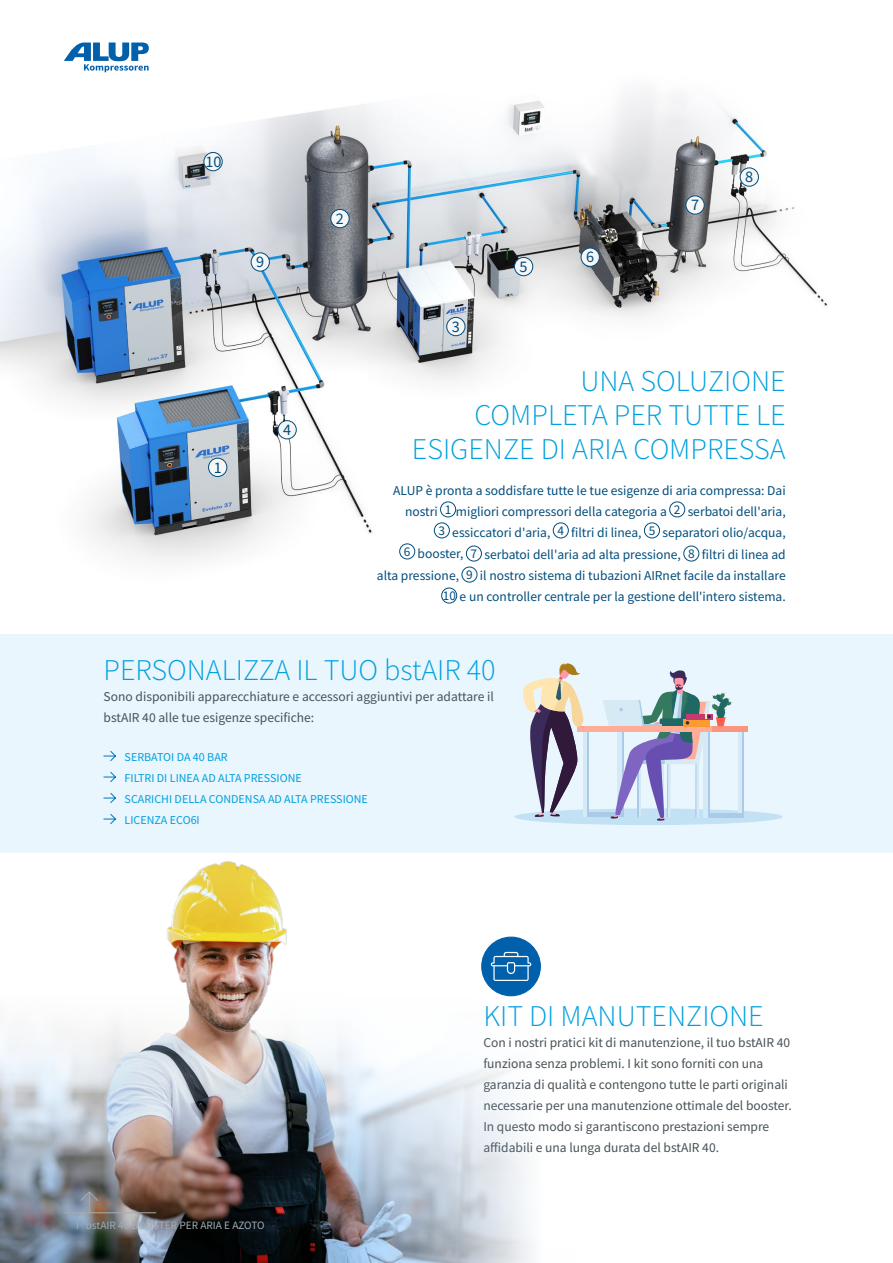
<style>
.page{position:relative;width:893px;height:1263px;background:#fff}
.page>*{position:absolute;margin:0;border:0;box-sizing:border-box;transform-origin:0 0}
.t1{font:300 30.15px/34.3px "Source Sans Pro";color:#00a0de;text-align:right}
.t2{font:16.2px "Source Sans Pro";color:#004d7d}
.t3{font:13.5px/21px "Source Sans Pro";color:#485156}
.t4{font:13.5px/21px "Source Sans Pro";color:#004d7d;text-align:right}
.t5{font:12px/21px "Source Sans Pro";color:#00a0de}
.t6{font:11.25px "Source Sans Pro";color:#a4acb1}
.s1{font-size:13.35px}
.s2{color:#778186}
</style>
<div class="page">
<div style="left:0;top:633px;width:893px;height:220px;background:#eaf6fe"></div>
<img style="left:0;top:42px;width:828px;height:562px">
<div style="left:209px;top:458px;width:18px;height:18px;background:#f6f6f6;border-radius:50%"></div>
<div style="left:208px;top:458px;width:19px;height:19px;border:1px solid #004d7d;border-radius:50%"></div>
<div style="left:331px;top:209px;width:18px;height:19px;background:#f6f6f6;border-radius:50%"></div>
<div style="left:331px;top:209px;width:18px;height:19px;border:1px solid #004d7d;border-radius:50%"></div>
<div style="left:740px;top:168px;width:18px;height:18px;background:#f6f6f6;border-radius:50%"></div>
<div style="left:740px;top:168px;width:19px;height:18px;border:1px solid #004d7d;border-radius:50%"></div>
<div style="left:251px;top:253px;width:18px;height:18px;background:#f6f6f6;border-radius:50%"></div>
<div style="left:251px;top:253px;width:19px;height:18px;border:1px solid #004d7d;border-radius:50%"></div>
<div style="left:204px;top:152px;width:18px;height:19px;background:#f6f6f6;border-radius:50%"></div>
<div style="left:204px;top:152px;width:18px;height:19px;border:1px solid #004d7d;border-radius:50%"></div>
<div style="left:514px;top:257px;width:19px;height:19px;background:#f6f6f6;border-radius:50%"></div>
<div style="left:514px;top:257px;width:19px;height:19px;border:1px solid #004d7d;border-radius:50%"></div>
<div style="left:581px;top:248px;width:18px;height:18px;background:#f6f6f6;border-radius:50%"></div>
<div style="left:581px;top:248px;width:19px;height:19px;border:1px solid #004d7d;border-radius:50%"></div>
<div style="left:686px;top:196px;width:18px;height:18px;background:#f6f6f6;border-radius:50%"></div>
<div style="left:686px;top:196px;width:18px;height:18px;border:1px solid #004d7d;border-radius:50%"></div>
<div style="left:278px;top:421px;width:18px;height:18px;background:#f6f6f6;border-radius:50%"></div>
<div style="left:278px;top:420px;width:18px;height:19px;border:1px solid #004d7d;border-radius:50%"></div>
<div style="left:447px;top:317px;width:18px;height:19px;background:#f6f6f6;border-radius:50%"></div>
<div style="left:446px;top:317px;width:19px;height:19px;border:1px solid #004d7d;border-radius:50%"></div>
<svg style="left:103px;top:751px;width:13px;height:10px"></svg>
<svg style="left:103px;top:772px;width:13px;height:10px"></svg>
<svg style="left:103px;top:793px;width:13px;height:10px"></svg>
<svg style="left:103px;top:814px;width:13px;height:10px"></svg>
<div style="left:440px;top:502px;width:16px;height:15px;border:1px solid #004d7d;border-radius:50%"></div>
<div style="left:669px;top:502px;width:16px;height:15px;border:1px solid #004d7d;border-radius:50%"></div>
<div style="left:434px;top:523px;width:16px;height:15px;border:1px solid #004d7d;border-radius:50%"></div>
<div style="left:553px;top:523px;width:15px;height:15px;border:1px solid #004d7d;border-radius:50%"></div>
<div style="left:644px;top:523px;width:16px;height:15px;border:1px solid #004d7d;border-radius:50%"></div>
<div style="left:399px;top:544px;width:16px;height:15px;border:1px solid #004d7d;border-radius:50%"></div>
<div style="left:466px;top:546px;width:16px;height:15px;border:1px solid #004d7d;border-radius:50%"></div>
<div style="left:684px;top:546px;width:15px;height:15px;border:1px solid #004d7d;border-radius:50%"></div>
<div style="left:462px;top:567px;width:15px;height:15px;border:1px solid #004d7d;border-radius:50%"></div>
<div style="left:441px;top:588px;width:16px;height:15px;border:1px solid #004d7d;border-radius:50%"></div>
<img style="left:0;top:861px;width:541px;height:402px">
<div style="left:514px;top:808px;width:269px;height:17px;background:#c3e1f4;border-radius:50%"></div>
<hr style="left:583px;top:731px;width:4px;height:85px;background:#d5eaf5">
<hr style="left:587px;top:731px;width:2px;height:85px;background:#aacbe8">
<hr style="left:587px;top:812px;width:36px;height:4px;background:#aacbe8">
<div style="left:738px;top:732px;width:5px;height:85px;background:#d5eaf5"></div>
<hr style="left:743px;top:732px;width:1px;height:85px;background:#aacbe8">
<hr style="left:708px;top:813px;width:35px;height:4px;background:#aacbe8">
<div style="left:612px;top:726px;width:135px;height:6px;background:#f99680"></div>
<div style="left:577px;top:726px;width:135px;height:6px;background:#ffad96"></div>
<svg style="left:603px;top:670px;width:130px;height:151px"></svg>
<svg style="left:523px;top:663px;width:61px;height:154px"></svg>
<div style="left:482px;top:937px;width:58px;height:59px;background:#0060ac;border-radius:50%"></div>
<div style="left:481px;top:936px;width:60px;height:60px;border:1px solid #0060ac;border-radius:50%"></div>
<svg style="left:491px;top:952px;width:40px;height:29px"></svg>
<svg style="left:64px;top:43px;width:85px;height:29px"></svg>
<svg style="left:80px;top:1191px;width:18px;height:21px"></svg>
<hr style="left:64px;top:1212px;width:92px;height:1px;background:#a4acb1">
<p class="t2" style="left:205px;top:151px;width:18px">10</p>
<p class="t2" style="left:256px;top:252px;width:10px">9</p>
<p class="t2" style="left:214px;top:457px;width:10px">1</p>
<p class="t2" style="left:283px;top:419px;width:10px">4</p>
<p class="t2" style="left:336px;top:208px;width:10px">2</p>
<p class="t2" style="left:452px;top:316px;width:10px">3</p>
<p class="t2" style="left:520px;top:256px;width:10px">5</p>
<p class="t2" style="left:586px;top:247px;width:10px">6</p>
<p class="t2" style="left:691px;top:195px;width:10px">7</p>
<p class="t2" style="left:745px;top:167px;width:10px">8</p>
<h1 class="t1" style="left:412px;top:363px;width:375px">UNA SOLUZIONE<br>COMPLETA PER TUTTE LE<br>ESIGENZE DI ARIA COMPRESSA</h1>
<p class="t4" style="left:393px;top:480px;width:394px">ALUP è pronta a soddisfare tutte le tue esigenze di aria compressa: Dai nostri <span class="s1">1</span> migliori compressori della categoria a <span class="s1">2</span> serbatoi dell'aria,<br><span class="s1">3</span> essiccatori d'aria, <span class="s1">4</span> filtri di linea, <span class="s1">5</span> separatori olio/acqua,</p>
<p class="t4" style="left:377px;top:544px;width:410px"><sup>6</sup> booster, <span class="s1">7</span> serbatoi dell'aria ad alta pressione, <span class="s1">8</span> filtri di linea ad<br>alta pressione, <span class="s1">9</span> il nostro sistema di tubazioni AIRnet facile da installare<br><span class="s1">10</span> e un controller centrale per la gestione dell'intero sistema.</p>
<h1 class="t1" style="left:104px;top:653px;width:394px">PERSONALIZZA IL TUO bstAIR 40</h1>
<p class="t3" style="left:104px;top:686px;width:392px">Sono disponibili apparecchiature e accessori aggiuntivi per adattare il bstAIR 40 alle tue esigenze specifiche:</p>
<p class="t5" style="left:125px;top:746px;width:245px">SERBATOI DA 40 BAR<br>FILTRI DI LINEA AD ALTA PRESSIONE<br>SCARICHI DELLA CONDENSA AD ALTA PRESSIONE<br>LICENZA ECO6I</p>
<p class="t6" style="left:64px;top:1218px;width:202px"><span class="s2">6</span> I bstAIR 40 BOOSTER PER ARIA E AZOTO</p>
<h1 class="t1" style="left:483px;top:999px;width:282px">KIT DI MANUTENZIONE</h1>
<p class="t3" style="left:483px;top:1032px;width:310px">Con i nostri pratici kit di manutenzione, il tuo bstAIR 40 funziona senza problemi. I kit sono forniti con una garanzia di qualità e contengono tutte le parti originali necessarie per una manutenzione ottimale del booster.<br>In questo modo si garantiscono prestazioni sempre affidabili e una lunga durata del bstAIR 40.</p>
</div>
